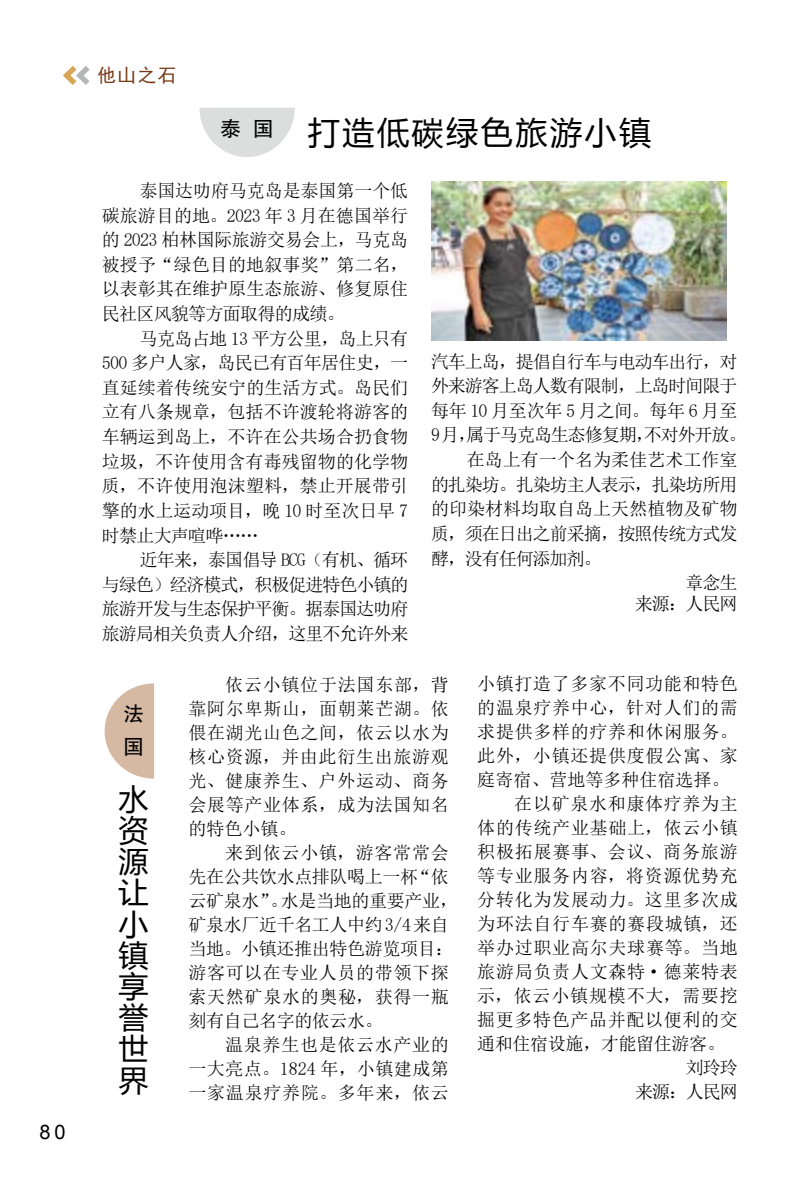
<style>
.page{position:relative;width:806px;height:1191px;background:#fff}
.page>*{position:absolute;margin:0;border:0;box-sizing:border-box;transform-origin:0 0}
.t1{font:32px "Microsoft Ya Hei";letter-spacing:.08em;color:#000}
.t2{font:30px/31.2px "Microsoft Ya Hei";color:#000;text-align:justify}
.t3{font:21px/32.8px "FZHTK GBK1 0";color:#000}
.t4{font:20px "Arial";color:#000}
.t5{font:19px "Sim Hei";color:#773b18}
.t6{font:18px/24.6px "Sim Sun";letter-spacing:.005em;color:#000;text-align:justify}
.t7{font:18px/24px "Sim Sun";letter-spacing:-.02em;color:#000}
.t8{font:18px "Sim Sun";letter-spacing:.04em;color:#000}
.t9{font:18px "Sim Sun";letter-spacing:-.06em;color:#000}
.t10{font:18px "Sim Sun";letter-spacing:.035em;color:#000}
.t11{font:18px "Sim Sun";letter-spacing:.045em;color:#000}
</style>
<div class="page">
<svg style="left:63px;top:66px;width:27px;height:19px"></svg>
<img style="left:431px;top:181px;width:294px;height:159px">
<svg style="left:199px;top:108px;width:95px;height:49px"></svg>
<svg style="left:105px;top:683px;width:49px;height:95px"></svg>
<p class="t4" style="left:39px;top:1118px;width:28px">80</p>
<p class="t5" style="left:97px;top:65px;width:81px">他山之石</p>
<p class="t3" style="left:220px;top:113px;width:55px">泰 国</p>
<h1 class="t1" style="left:307px;top:110px;width:345px">打造低碳绿色旅游小镇</h1>
<p class="t6" style="left:102px;top:178px;width:308px;text-indent:38px">泰国达叻府马克岛是泰国第一个低碳旅游目的地。2023 年 3 月在德国举行的 2023 柏林国际旅游交易会上，马克岛被授予“绿色目的地叙事奖”第二名，以表彰其在维护原生态旅游、修复原住民社区风貌等方面取得的成绩。</p>
<p class="t6" style="left:102px;top:326px;width:308px;text-indent:38px">马克岛占地 13 平方公里，岛上只有500 多户人家，岛民已有百年居住史，一直延续着传统安宁的生活方式。岛民们立有八条规章，包括不许渡轮将游客的车辆运到岛上，不许在公共场合扔食物垃圾，不许使用含有毒残留物的化学物质，不许使用泡沫塑料，禁止开展带引擎的水上运动项目，晚 10 时至次日早 7时禁止大声喧哗……</p>
<p class="t6" style="left:102px;top:547px;width:308px;text-indent:38px">近年来，泰国倡导 BCG（有机、循环与绿色）经济模式，积极促进特色小镇的旅游开发与生态保护平衡。据泰国达叻府旅游局相关负责人介绍，这里不允许外来</p>
<p class="t9" style="left:430px;top:352px;width:308px">汽车上岛，提倡自行车与电动车出行，对</p>
<p class="t9" style="left:430px;top:377px;width:308px">外来游客上岛人数有限制，上岛时间限于</p>
<p class="t6" style="left:430px;top:398px;width:308px">每年 10 月至次年 5 月之间。每年 6 月至</p>
<p class="t9" style="left:430px;top:426px;width:317px">9月，属于马克岛生态修复期，不对外开放。</p>
<p class="t6" style="left:466px;top:447px;width:272px">在岛上有一个名为柔佳艺术工作室</p>
<p class="t9" style="left:430px;top:475px;width:308px">的扎染坊。扎染坊主人表示，扎染坊所用</p>
<p class="t6" style="left:430px;top:496px;width:308px">的印染材料均取自岛上天然植物及矿物</p>
<p class="t9" style="left:430px;top:524px;width:308px">质，须在日出之前采摘，按照传统方式发</p>
<p class="t9" style="left:430px;top:549px;width:172px">酵，没有任何添加剂。</p>
<p class="t6" style="left:685px;top:570px;width:53px">章念生</p>
<p class="t6" style="left:634px;top:591px;width:104px">来源：人民网</p>
<p class="t3" style="left:123px;top:698px;width:21px">法国</p>
<h2 class="t2" style="left:118px;top:782px;width:31px">水资源让小镇享誉世界</h2>
<p class="t6" style="left:188px;top:672px;width:262px;line-height:24px;text-indent:37px">依云小镇位于法国东部，背靠阿尔卑斯山，面朝莱芒湖。依偎在湖光山色之间，依云以水为核心资源，并由此衍生出旅游观光、健康养生、户外运动、商务会展等产业体系，成为法国知名的特色小镇。</p>
<p class="t7" style="left:188px;top:840px;width:271px;text-indent:37px">来到依云小镇，游客常常会先在公共饮水点排队喝上一杯“依云矿泉水”。水是当地的重要产业，矿泉水厂近千名工人中约 3/4来自当地。小镇还推出特色游览项目：游客可以在专业人员的带领下探索天然矿泉水的奥秘，获得一瓶刻有自己名字的依云水。</p>
<p class="t6" style="left:188px;top:1032px;width:262px;line-height:24px;text-indent:37px">温泉养生也是依云水产业的一大亮点。1824 年，小镇建成第一家温泉疗养院。多年来，依云</p>
<p class="t10" style="left:477px;top:675px;width:262px">小镇打造了多家不同功能和特色</p>
<p class="t8" style="left:477px;top:699px;width:262px">的温泉疗养中心，针对人们的需</p>
<p class="t8" style="left:477px;top:723px;width:262px">求提供多样的疗养和休闲服务。</p>
<p class="t8" style="left:477px;top:747px;width:262px">此外，小镇还提供度假公寓、家</p>
<p class="t6" style="left:477px;top:767px;width:253px">庭寄宿、营地等多种住宿选择。</p>
<p class="t10" style="left:514px;top:795px;width:225px">在以矿泉水和康体疗养为主</p>
<p class="t8" style="left:477px;top:819px;width:262px">体的传统产业基础上，依云小镇</p>
<p class="t11" style="left:477px;top:843px;width:262px">积极拓展赛事、会议、商务旅游</p>
<p class="t8" style="left:477px;top:867px;width:262px">等专业服务内容，将资源优势充</p>
<p class="t8" style="left:477px;top:891px;width:262px">分转化为发展动力。这里多次成</p>
<p class="t8" style="left:477px;top:915px;width:262px">为环法自行车赛的赛段城镇，还</p>
<p class="t8" style="left:477px;top:939px;width:262px">举办过职业高尔夫球赛等。当地</p>
<p class="t8" style="left:477px;top:963px;width:262px">旅游局负责人文森特·德莱特表</p>
<p class="t11" style="left:477px;top:987px;width:262px">示，依云小镇规模不大，需要挖</p>
<p class="t10" style="left:477px;top:1011px;width:262px">掘更多特色产品并配以便利的交</p>
<p class="t7" style="left:477px;top:1032px;width:249px">通和住宿设施，才能留住游客。</p>
<p class="t6" style="left:685px;top:1055px;width:53px">刘玲玲</p>
<p class="t6" style="left:634px;top:1079px;width:104px">来源：人民网</p>
</div>
